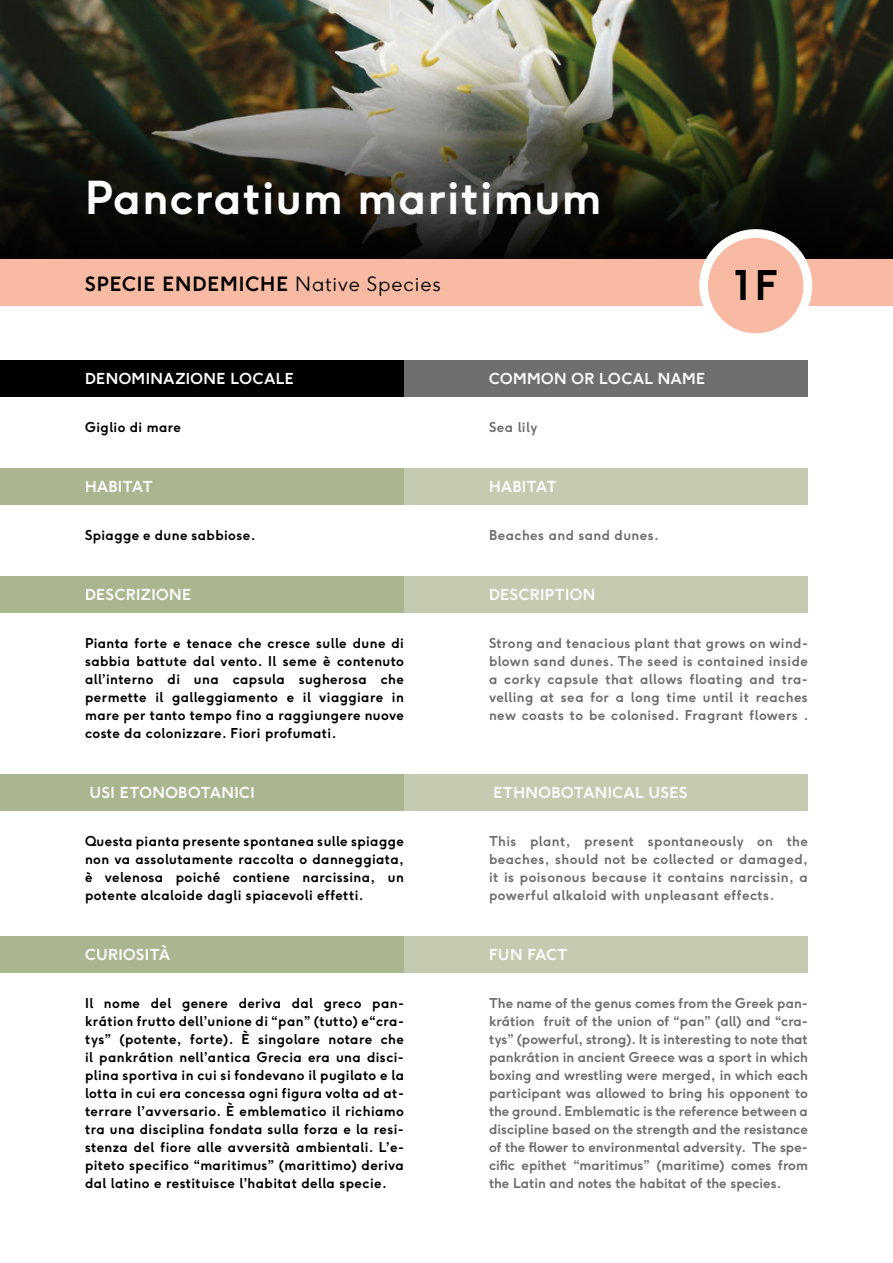
<style>
.page{position:relative;width:893px;height:1263px;background:#fff}
.page>*{position:absolute;margin:0;border:0;box-sizing:border-box;transform-origin:0 0}
.t1{font:700 45px "F37 Ginger";letter-spacing:.03em;color:#fff}
.t2{font:700 40.5px "F37 Ginger";color:#000}
.t3{font:700 19.5px "F37 Ginger";letter-spacing:.05em;color:#000}
.t4{font:700 15px "F37 Ginger";letter-spacing:.03em;color:#fff}
.t5{font:700 13.5px/18px "F37 Ginger";letter-spacing:.03em;color:#000;text-align:justify}
.t6{font:700 13.5px/18px "F37 Ginger";letter-spacing:.03em;color:#706f6f;text-align:justify}
.s1{font-weight:300}
</style>
<div class="page">
<img style="left:0;top:0;width:893px;height:57px">
<img style="left:0;top:57px;width:893px;height:202px">
<div style="left:0;top:259px;width:893px;height:47px;background:#f8baa2"></div>
<div style="left:0;top:360px;width:404px;height:36px;background:#000"></div>
<div style="left:404px;top:360px;width:404px;height:36px;background:#706f6f"></div>
<div style="left:0;top:468px;width:404px;height:36px;background:#aab68f"></div>
<div style="left:404px;top:468px;width:404px;height:36px;background:#c5cbb1"></div>
<div style="left:0;top:576px;width:404px;height:36px;background:#aab68f"></div>
<div style="left:404px;top:576px;width:404px;height:36px;background:#c5cbb1"></div>
<div style="left:0;top:774px;width:404px;height:36px;background:#aab68f"></div>
<div style="left:0;top:936px;width:404px;height:36px;background:#aab68f"></div>
<div style="left:404px;top:774px;width:404px;height:36px;background:#c5cbb1"></div>
<div style="left:404px;top:936px;width:404px;height:36px;background:#c5cbb1"></div>
<div style="left:704px;top:233px;width:104px;height:105px;background:#f8baa2;border-radius:50%"></div>
<div style="left:699px;top:229px;width:113px;height:113px;border:9px solid #fff;border-radius:50%"></div>
<h1 class="t1" style="left:85px;top:169px;width:518px">Pancratium maritimum</h1>
<h3 class="t3" style="left:85px;top:271px;width:357px">SPECIE ENDEMICHE <span class="s1">Native Species</span></h3>
<p class="t4" style="left:85px;top:369px;width:210px">DENOMINAZIONE LOCALE</p>
<p class="t4" style="left:489px;top:369px;width:218px">COMMON OR LOCAL NAME</p>
<p class="t5" style="left:85px;top:418px;width:97px">Giglio di mare</p>
<p class="t6" style="left:489px;top:418px;width:50px">Sea lily</p>
<p class="t4" style="left:85px;top:477px;width:69px">HABITAT</p>
<p class="t4" style="left:489px;top:477px;width:69px">HABITAT</p>
<p class="t5" style="left:85px;top:526px;width:172px">Spiagge e dune sabbiose.</p>
<p class="t6" style="left:489px;top:526px;width:171px">Beaches and sand dunes.</p>
<p class="t4" style="left:85px;top:585px;width:108px">DESCRIZIONE</p>
<p class="t4" style="left:489px;top:585px;width:108px">DESCRIPTION</p>
<h2 class="t2" style="left:735px;top:259px;width:45px">1F</h2>
<p class="t5" style="left:85px;top:634px;width:320px">Pianta forte e tenace che cresce sulle dune di sabbia battute dal vento. Il seme è contenuto all’interno di una capsula sugherosa che permette il galleggiamento e il viaggiare in mare per tanto tempo fino a raggiungere nuove coste da colonizzare. Fiori profumati.</p>
<p class="t4" style="left:90px;top:783px;width:167px">USI ETONOBOTANICI</p>
<p class="t5" style="left:85px;top:832px;width:320px">Questa pianta presente spontanea sulle spiagge non va assolutamente raccolta o danneggiata, è velenosa poiché contiene narcissina, un potente alcaloide dagli spiacevoli effetti.</p>
<p class="t4" style="left:85px;top:945px;width:86px">CURIOSITÀ</p>
<p class="t5" style="left:85px;top:994px;width:320px">Il nome del genere deriva dal greco pan&shy;krátion frutto dell’unione di “pan” (tutto) e“cra&shy;tys” (potente, forte). È singolare notare che il pankrátion nell’antica Grecia era una disci&shy;plina sportiva in cui si fondevano il pugilato e la lotta in cui era concessa ogni figura volta ad at&shy;terrare l’avversario. È emblematico il richiamo tra una disciplina fondata sulla forza e la resi&shy;stenza del fiore alle avversità ambientali. L’e&shy;piteto specifico “maritimus” (marittimo) deriva dal latino e restituisce l’habitat della specie.</p>
<p class="t6" style="left:489px;top:634px;width:321px">Strong and tenacious plant that grows on wind&shy;blown sand dunes. The seed is contained inside a corky capsule that allows floating and tra&shy;velling at sea for a long time until it reaches new coasts to be colonised. Fragrant flowers .</p>
<p class="t4" style="left:493px;top:783px;width:195px">ETHNOBOTANICAL USES</p>
<p class="t6" style="left:489px;top:832px;width:320px">This plant, present spontaneously on the beaches, should not be collected or damaged, it is poisonous because it contains narcissin, a powerful alkaloid with unpleasant effects.</p>
<p class="t4" style="left:489px;top:945px;width:80px">FUN FACT</p>
<p class="t6" style="left:489px;top:994px;width:320px">The name of the genus comes from the Greek pan&shy;krátion fruit of the union of “pan” (all) and “cra&shy;tys” (powerful, strong). It is interesting to note that pankrátion in ancient Greece was a sport in which boxing and wrestling were merged, in which each participant was allowed to bring his opponent to the ground. Emblematic is the reference between a discipline based on the strength and the resistance of the flower to environmental adversity. The spe&shy;cific epithet “maritimus” (maritime) comes from the Latin and notes the habitat of the species.</p>
</div>
